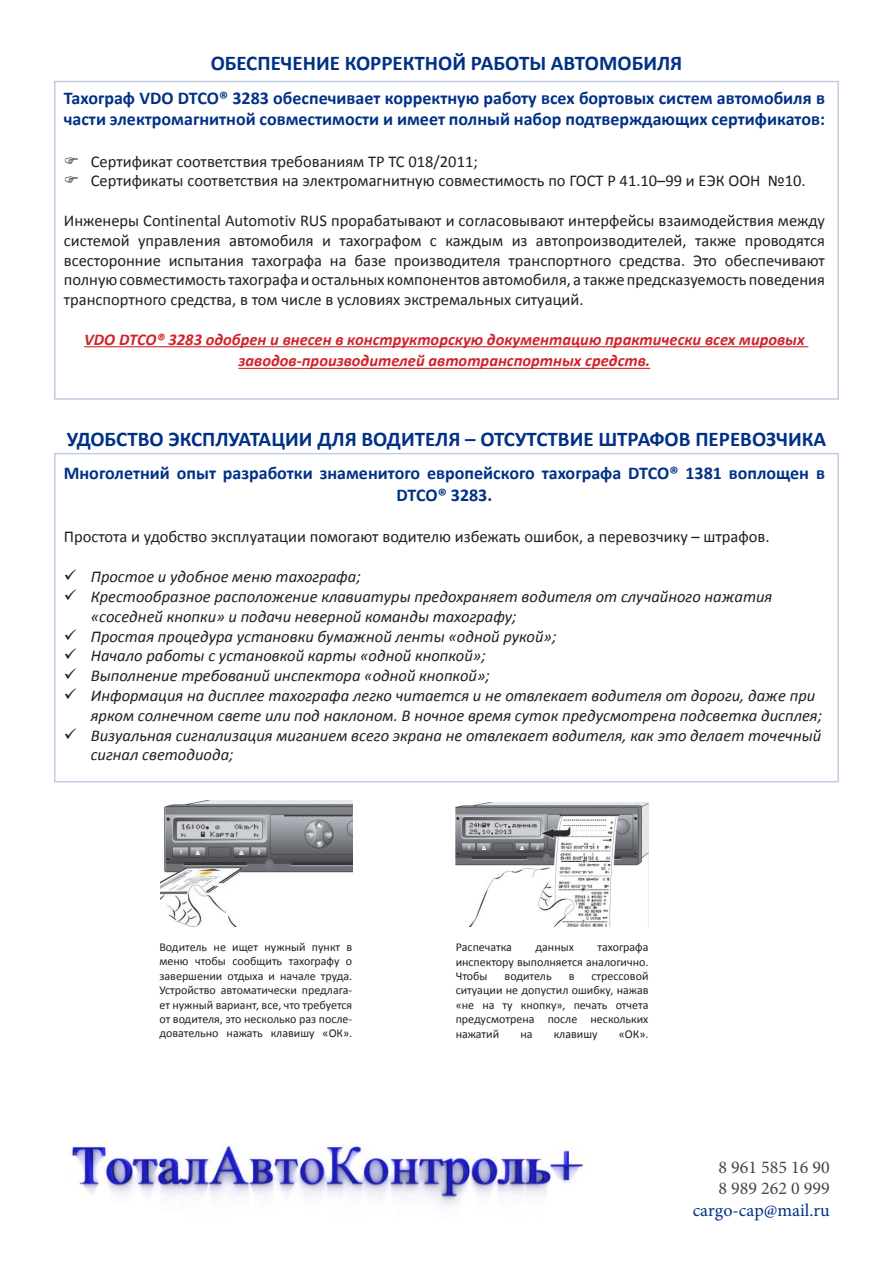
<style>
.page{position:relative;width:893px;height:1263px;background:#fff}
.page>*{position:absolute;margin:0;border:0;box-sizing:border-box;transform-origin:0 0}
.t1{font:700 21px "Calibri";color:#003186}
.t2{font:700 18px/21.6px "Calibri";color:#003186}
.t3{font:18px/21.6px "Minion Pro";color:#454647}
.t4{font:18px "Minion Pro";color:#003186}
.t5{font:16.5px/19.8px "Calibri";color:#231f20;text-align:justify}
.t6{font:italic 16.5px/19.8px "Calibri";color:#231f20}
.t7{font:italic 700 16.5px "Calibri";color:#d1232a}
.t8{font:12px/14.4px "Calibri";color:#231f20;text-align:justify}
</style>
<div class="page">
<hr style="left:84px;top:346px;width:724px;height:1px;background:#d1232a">
<hr style="left:238px;top:368px;width:412px;height:1px;background:#d1232a">
<img style="left:160px;top:800px;width:192px;height:126px">
<img style="left:456px;top:803px;width:192px;height:123px">
<img style="left:70px;top:1144px;width:518px;height:61px">
<p class="t1" style="left:211px;top:48px;width:473px">ОБЕСПЕЧЕНИЕ КОРРЕКТНОЙ РАБОТЫ АВТОМОБИЛЯ</p>
<p class="t2" style="left:64px;top:86px;width:763px">Тахограф VDO DTCO® 3283 обеспечивает корректную работу всех бортовых систем автомобиля в части электромагнитной совместимости и имеет полный набор подтверждающих сертификатов:</p>
<p class="t5" style="left:91px;top:151px;width:389px">Сертификат соответствия требованиям ТР ТС 018/2011;</p>
<p class="t5" style="left:91px;top:171px;width:716px">Сертификаты соответствия на электромагнитную совместимость по ГОСТ Р 41.10–99 и ЕЭК ООН №10.</p>
<p class="t5" style="left:64px;top:210px;width:763px">Инженеры Continental Automotiv RUS прорабатывают и согласовывают интерфейсы взаимодействия между системой управления автомобиля и тахографом с каждым из автопроизводителей, также проводятся всесторонние испытания тахографа на базе производителя транспортного средства. Это обеспечивают полную совместимость тахографа и остальных компонентов автомобиля, а также предсказуемость поведения транспортного средства, в том числе в условиях экстремальных ситуаций.</p>
<p class="t7" style="left:84px;top:328px;width:722px">VDO DTCO® 3283 одобрен и внесен в конструкторскую документацию практически всех мировых</p>
<p class="t7" style="left:238px;top:349px;width:413px">заводов-производителей автотранспортных средств.</p>
<p class="t1" style="left:67px;top:424px;width:761px">УДОБСТВО ЭКСПЛУАТАЦИИ ДЛЯ ВОДИТЕЛЯ – ОТСУТСТВИЕ ШТРАФОВ ПЕРЕВОЗЧИКА</p>
<p class="t2" style="left:64px;top:462px;width:763px;text-align:center">Многолетний опыт разработки знаменитого европейского тахографа DTCO® 1381 воплощен в<br>DTCO® 3283.</p>
<p class="t5" style="left:64px;top:526px;width:707px">Простота и удобство эксплуатации помогают водителю избежать ошибок, а перевозчику – штрафов.</p>
<p class="t6" style="left:91px;top:566px;width:272px">Простое и удобное меню тахографа;</p>
<p class="t6" style="left:91px;top:586px;width:683px">Крестообразное расположение клавиатуры предохраняет водителя от случайного нажатия «соседней кнопки» и подачи неверной команды тахографу;</p>
<p class="t6" style="left:91px;top:625px;width:467px">Простая процедура установки бумажной ленты «одной рукой»;</p>
<p class="t6" style="left:91px;top:645px;width:396px">Начало работы с установкой карты «одной кнопкой»;</p>
<p class="t6" style="left:91px;top:665px;width:401px">Выполнение требований инспектора «одной кнопкой»;</p>
<p class="t6" style="left:91px;top:685px;width:733px">Информация на дисплее тахографа легко читается и не отвлекает водителя от дороги, даже при ярком солнечном свете или под наклоном. В ночное время суток предусмотрена подсветка дисплея;</p>
<p class="t6" style="left:91px;top:724px;width:732px">Визуальная сигнализация миганием всего экрана не отвлекает водителя, как это делает точечный сигнал светодиода;</p>
<p class="t8" style="left:159px;top:939px;width:194px">Водитель не ищет нужный пункт в меню чтобы сообщить тахографу о завершении отдыха и начале труда.<br>Устройство автоматически предлага&shy;ет нужный вариант, все, что требуется от водителя, это несколько раз после&shy;довательно нажать клавишу «ОК».</p>
<p class="t8" style="left:456px;top:940px;width:58px">Распечатка</p>
<p class="t8" style="left:535px;top:940px;width:40px">данных</p>
<p class="t8" style="left:456px;top:940px;width:194px;text-indent:142px">тахографа инспектору выполняется аналогично.<br>Чтобы</p>
<p class="t8" style="left:456px;top:968px;width:194px;text-indent:136px">стрессовой ситуации не допустил ошибку, нажав «не на ту кнопку», печать отчета предусмотрена после нескольких нажатий</p>
<p class="t8" style="left:505px;top:968px;width:48px">водитель</p>
<p class="t8" style="left:569px;top:968px;width:7px">в</p>
<p class="t8" style="left:520px;top:1026px;width:14px">на</p>
<p class="t8" style="left:554px;top:1026px;width:45px">клавишу</p>
<p class="t8" style="left:619px;top:1026px;width:31px">«ОК».</p>
<p class="t3" style="left:718px;top:1156px;width:113px">8 961 585 16 90<br>8 989 262 0 999</p>
<p class="t4" style="left:693px;top:1198px;width:139px">cargo-cap@mail.ru</p>
</div>
